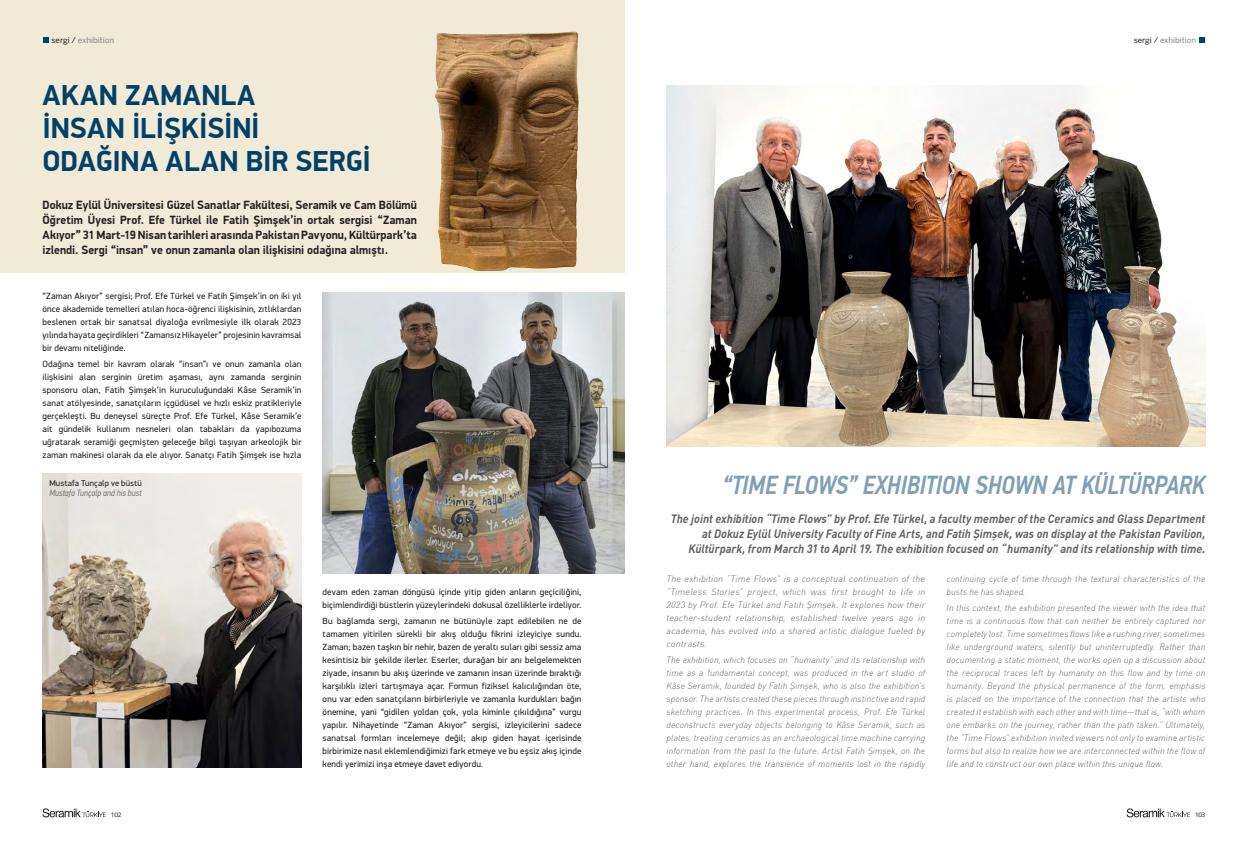
<style>
.page{position:relative;width:1248px;height:851px;background:#fff}
.page>*{position:absolute;margin:0;border:0;box-sizing:border-box;transform-origin:0 0}
.t1{font:700 29px/33px "PF Din Display Pro";letter-spacing:.005em;color:#00416a}
.t2{font:italic 500 26px "PF Din Text Cond Pro";letter-spacing:-.01em;color:#80a0b5}
.t3{font:italic 700 12px/15px "DIN Pro";color:#636366;text-align:right;scale:.94 1}
.t4{font:700 12px/15px "PF Din Display Pro";letter-spacing:.005em;color:#231f20;text-align:justify;scale:.96 1}
.t5{font:9px/13px "PF Din Display Pro";letter-spacing:.015em;color:#231f20;text-align:justify}
.t6{font:italic 300 9px/13px "DIN Pro";letter-spacing:.005em;color:#636366;text-align:justify}
.t7{font:italic 300 9px/13px "DIN Pro";letter-spacing:.005em;color:#636366;text-align:justify;scale:1.05 1}
.t8{font:italic 300 9px "PF Din Text Cond Pro";letter-spacing:.005em;color:#636366}
.t9{font:8.5px "PF Din Display Pro";letter-spacing:.025em;color:#231f20}
.t10{font:8px "Benton Sans";color:#808285}
.t11{font:6.5px "Syntax LT Std";letter-spacing:-.025em;color:#231f20}
.s1{color:#231f20}
</style>
<div class="page">
<div style="left:0;top:0;width:624px;height:273px;background:#f0ead6"></div>
<svg style="left:43px;top:808px;width:63px;height:9px"></svg>
<svg style="left:43px;top:37px;width:5px;height:6px"></svg>
<img style="left:435px;top:31px;width:144px;height:240px">
<img style="left:43px;top:473px;width:258px;height:294px">
<img style="left:322px;top:293px;width:302px;height:281px">
<img style="left:666px;top:85px;width:539px;height:361px">
<svg style="left:1199px;top:37px;width:6px;height:6px"></svg>
<svg style="left:1126px;top:808px;width:63px;height:9px"></svg>
<p class="t10" style="left:52px;top:35px;width:64px"><span class="s1">sergi /</span> exhibition</p>
<h1 class="t1" style="left:43px;top:79px;width:330px">AKAN ZAMANLA<br>İNSAN İLİŞKİSİNİ<br>ODAĞINA ALAN BİR SERGİ</h1>
<p class="t4" style="left:43px;top:198px;width:391px">Dokuz Eylül Üniversitesi Güzel Sanatlar Fakültesi, Seramik ve Cam Bölümü Öğretim Üyesi Prof. Efe Türkel ile Fatih Şimşek’in ortak sergisi “Zaman Akıyor” 31 Mart-19 Nisan tarihleri arasında Pakistan Pavyonu, Kültürpark’ta izlendi. Sergi “insan” ve onun zamanla olan ilişkisini odağına almıştı.</p>
<p class="t5" style="left:43px;top:290px;width:260px">“Zaman Akıyor” sergisi; Prof. Efe Türkel ve Fatih Şimşek’in on iki yıl önce akademide temelleri atılan hoca-öğrenci ilişkisinin, zıtlıklardan beslenen ortak bir sanatsal diyaloğa evrilmesiyle ilk olarak 2023 yılında hayata geçirdikleri “Zamansız Hikayeler” projesinin kavramsal bir devamı niteliğinde.</p>
<p class="t5" style="left:43px;top:358px;width:260px">Odağına temel bir kavram olarak “insan”ı ve onun zamanla olan ilişkisini alan serginin üretim aşaması, aynı zamanda serginin sponsoru olan, Fatih Şimşek’in kuruculuğundaki Kâse Seramik’in sanat atölyesinde, sanatçıların içgüdüsel ve hızlı eskiz pratikleriyle gerçekleşti. Bu deneysel süreçte Prof. Efe Türkel, Kâse Seramik’e ait gündelik kullanım nesneleri olan tabakları da yapıbozuma uğratarak seramiği geçmişten geleceğe bilgi taşıyan arkeolojik bir zaman makinesi olarak da ele alıyor. Sanatçı Fatih Şimşek ise hızla</p>
<p class="t9" style="left:49px;top:478px;width:94px">Mustafa Tunçalp ve büstü</p>
<p class="t8" style="left:49px;top:488px;width:94px">Mustafa Tunçalp and his bust</p>
<p class="t11" style="left:111px;top:810px;width:12px">102</p>
<p class="t5" style="left:322px;top:585px;width:260px">devam eden zaman döngüsü içinde yitip giden anların geçiciliğini, biçimlendirdiği büstlerin yüzeylerindeki dokusal özelliklerle irdeliyor.</p>
<p class="t5" style="left:322px;top:614px;width:260px">Bu bağlamda sergi, zamanın ne bütünüyle zapt edilebilen ne de tamamen yitirilen sürekli bir akış olduğu fikrini izleyiciye sundu.<br>Zaman; bazen taşkın bir nehir, bazen de yeraltı suları gibi sessiz ama kesintisiz bir şekilde ilerler. Eserler, durağan bir anı belgelemekten ziyade, insanın bu akış üzerinde ve zamanın insan üzerinde bıraktığı karşılıklı izleri tartışmaya açar. Formun fiziksel kalıcılığından öte, onu var eden sanatçıların birbirleriyle ve zamanla kurdukları bağın önemine, yani “gidilen yoldan çok, yola kiminle çıkıldığına” vurgu yapılır. Nihayetinde “Zaman Akıyor” sergisi, izleyicilerini sadece sanatsal formları incelemeye değil; akıp giden hayat içerisinde birbirimize nasıl eklemlendiğimizi fark etmeye ve bu eşsiz akış içinde kendi yerimizi inşa etmeye davet ediyordu.</p>
<p class="t10" style="left:1133px;top:35px;width:64px"><span class="s1">sergi /</span> exhibition</p>
<h2 class="t2" style="left:722px;top:469px;width:484px">“TIME FLOWS” EXHIBITION SHOWN AT KÜLTÜRPARK</h2>
<p class="t3" style="left:670px;top:511px;width:570px">The joint exhibition “Time Flows” by Prof. Efe Türkel, a faculty member of the Ceramics and Glass Department at Dokuz Eylül University Faculty of Fine Arts, and Fatih Şimşek, was on display at the Pakistan Pavilion,<br>Kültürpark, from March 31 to April 19. The exhibition focused on “humanity” and its relationship with time.</p>
<p class="t7" style="left:666px;top:572px;width:248px">The exhibition “Time Flows” is a conceptual continuation of the “Timeless Stories” project, which was first brought to life in 2023 by Prof. Efe Türkel and Fatih Şimşek. It explores how their teacher-student relationship, established twelve years ago in academia, has evolved into a shared artistic dialogue fueled by contrasts.</p>
<p class="t6" style="left:666px;top:653px;width:260px">The exhibition, which focuses on “humanity” and its relationship with time as a fundamental concept, was produced in the art studio of Kâse Seramik, founded by Fatih Şimşek, who is also the exhibition’s sponsor. The artists created these pieces through instinctive and rapid sketching practices. In this experimental process, Prof. Efe Türkel deconstructs everyday objects belonging to Kâse Seramik, such as plates, treating ceramics as an archaeological time machine carrying information from the past to the future. Artist Fatih Şimşek, on the other hand, explores the transience of moments lost in the rapidly</p>
<p class="t6" style="left:946px;top:572px;width:260px">continuing cycle of time through the textural characteristics of the busts he has shaped.</p>
<p class="t6" style="left:946px;top:601px;width:260px">In this context, the exhibition presented the viewer with the idea that time is a continuous flow that can neither be entirely captured nor completely lost. Time sometimes flows like a rushing river, sometimes like underground waters, silently but uninterruptedly. Rather than documenting a static moment, the works open up a discussion about the reciprocal traces left by humanity on this flow and by time on humanity. Beyond the physical permanence of the form, emphasis is placed on the importance of the connection that the artists who created it establish with each other and with time—that is, “with whom one embarks on the journey, rather than the path taken.” Ultimately, the “Time Flows” exhibition invited viewers not only to examine artistic forms but also to realize how we are interconnected within the flow of life and to construct our own place within this unique flow.</p>
<p class="t11" style="left:1194px;top:810px;width:12px">103</p>
</div>
